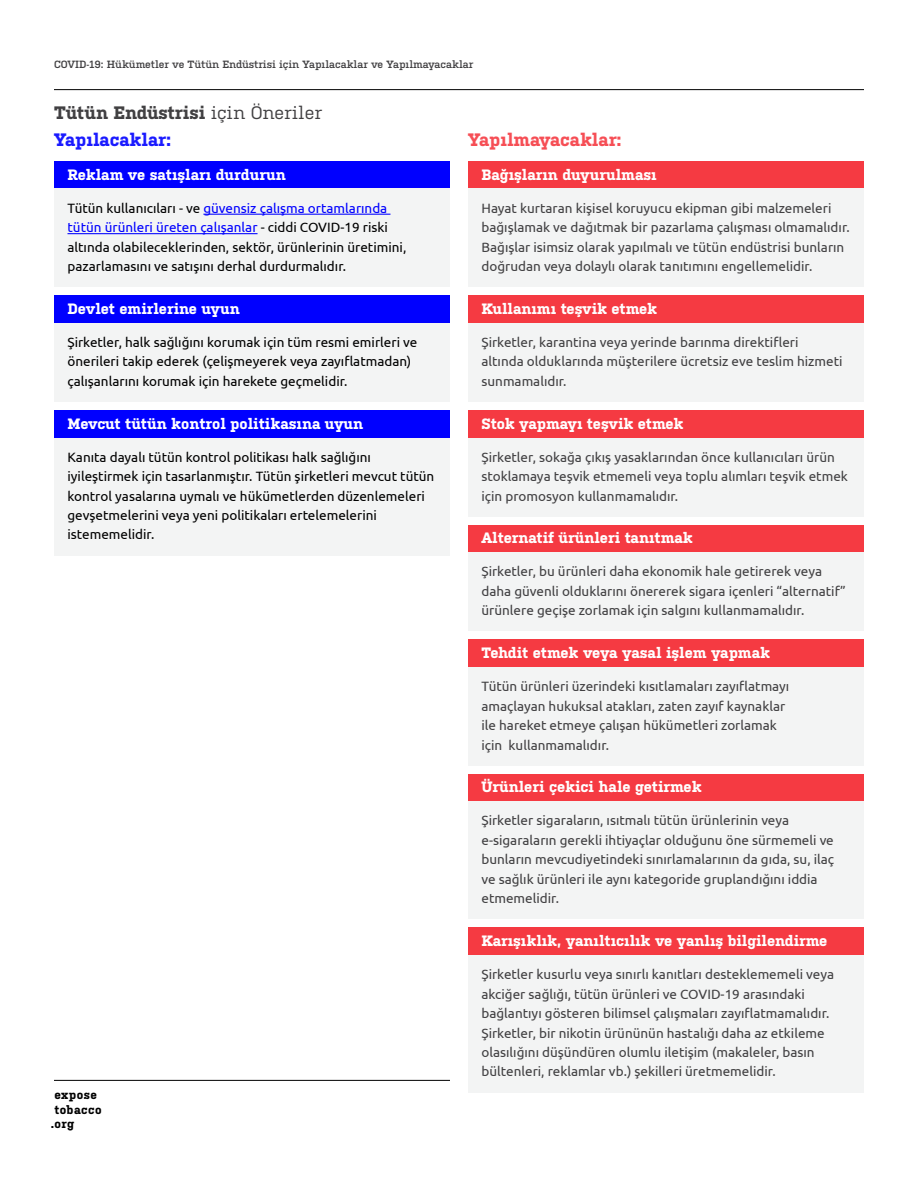
<style>
.page{position:relative;width:918px;height:1188px;background:#fff}
.page>*{position:absolute;margin:0;border:0;box-sizing:border-box;transform-origin:0 0}
.t1{font:700 18px/26.8px "Kulturista";color:#414042}
.t2{font:700 18px "Kulturista";color:#f64e55}
.t3{font:700 15px "Kulturista";color:#fff}
.t4{font:13.5px/19.5px "Ubuntu";color:#414042}
.t5{font:13.5px/19.5px "Ubuntu";color:#000}
.t6{font:700 12px "Kulturista";letter-spacing:.04em;color:#000}
.t7{font:600 10.5px "Kulturista";color:#414042}
.s1{font-weight:400}
.s2{color:#1a1aff}
.s3{color:#00f}
</style>
<div class="page">
<hr style="left:54px;top:1080px;width:396px;height:1px;background:#000">
<hr style="left:54px;top:89px;width:810px;height:1px;background:#000">
<div style="left:54px;top:161px;width:396px;height:28px;background:#00f"></div>
<div style="left:54px;top:189px;width:396px;height:98px;background:#f3f4f4"></div>
<hr style="left:203px;top:214px;width:187px;height:1px;background:#00f">
<hr style="left:68px;top:233px;width:190px;height:1px;background:#00f">
<div style="left:54px;top:295px;width:396px;height:29px;background:#00f"></div>
<div style="left:54px;top:323px;width:396px;height:79px;background:#f3f4f4"></div>
<div style="left:54px;top:410px;width:396px;height:28px;background:#00f"></div>
<div style="left:54px;top:438px;width:396px;height:118px;background:#f3f4f4"></div>
<div style="left:468px;top:161px;width:396px;height:28px;background:#f53a42"></div>
<div style="left:468px;top:189px;width:396px;height:98px;background:#f3f4f4"></div>
<div style="left:468px;top:295px;width:396px;height:29px;background:#f53a42"></div>
<div style="left:468px;top:323px;width:396px;height:79px;background:#f3f4f4"></div>
<div style="left:468px;top:410px;width:396px;height:28px;background:#f53a42"></div>
<div style="left:468px;top:438px;width:396px;height:79px;background:#f3f4f4"></div>
<div style="left:468px;top:525px;width:396px;height:28px;background:#f53a42"></div>
<div style="left:468px;top:552px;width:396px;height:79px;background:#f3f4f4"></div>
<div style="left:468px;top:640px;width:396px;height:28px;background:#f53a42"></div>
<div style="left:468px;top:667px;width:396px;height:99px;background:#f3f4f4"></div>
<div style="left:468px;top:774px;width:396px;height:28px;background:#f53a42"></div>
<div style="left:468px;top:801px;width:396px;height:118px;background:#f3f4f4"></div>
<div style="left:468px;top:928px;width:396px;height:28px;background:#f53a42"></div>
<div style="left:468px;top:955px;width:396px;height:138px;background:#f3f4f4"></div>
<p class="t7" style="left:54px;top:58px;width:421px">COVID-19: Hükümetler ve Tütün Endüstrisi için Yapılacaklar ve Yapılmayacaklar</p>
<h1 class="t1" style="left:54px;top:99px;width:270px">Tütün Endüstrisi <span class="s1">için Öneriler<br></span><span class="s2">Yapılacaklar:</span></h1>
<p class="t3" style="left:68px;top:166px;width:220px">Reklam ve satışları durdurun</p>
<p class="t5" style="left:68px;top:198px;width:340px">Tütün kullanıcıları - ve <span class="s3">güvensiz çalışma ortamlarında tütün ürünleri üreten çalışanlar</span> - ciddi COVID-19 riski altında olabileceklerinden, sektör, ürünlerinin üretimini, pazarlamasını ve satışını derhal durdurmalıdır.</p>
<p class="t3" style="left:68px;top:300px;width:174px">Devlet emirlerine uyun</p>
<p class="t5" style="left:68px;top:332px;width:351px">Şirketler, halk sağlığını korumak için tüm resmi emirleri ve önerileri takip ederek (çelişmeyerek veya zayıflatmadan) çalışanlarını korumak için harekete geçmelidir.</p>
<p class="t3" style="left:68px;top:415px;width:297px">Mevcut tütün kontrol politikasına uyun</p>
<p class="t5" style="left:68px;top:447px;width:368px">Kanıta dayalı tütün kontrol politikası halk sağlığını iyileştirmek için tasarlanmıştır. Tütün şirketleri mevcut tütün kontrol yasalarına uymalı ve hükümetlerden düzenlemeleri gevşetmelerini veya yeni politikaları ertelemelerini istememelidir.</p>
<p class="t6" style="left:55px;top:1088px;width:44px">expose</p>
<p class="t6" style="left:55px;top:1103px;width:49px">tobacco</p>
<p class="t6" style="left:51px;top:1116px;width:25px">.org</p>
<h1 class="t2" style="left:468px;top:129px;width:155px">Yapılmayacaklar:</h1>
<p class="t3" style="left:482px;top:166px;width:177px">Bağışların duyurulması</p>
<p class="t4" style="left:482px;top:198px;width:370px">Hayat kurtaran kişisel koruyucu ekipman gibi malzemeleri bağışlamak ve dağıtmak bir pazarlama çalışması olmamalıdır.<br>Bağışlar isimsiz olarak yapılmalı ve tütün endüstrisi bunların doğrudan veya dolaylı olarak tanıtımını engellemelidir.</p>
<p class="t3" style="left:482px;top:300px;width:177px">Kullanımı teşvik etmek</p>
<p class="t4" style="left:482px;top:332px;width:363px">Şirketler, karantina veya yerinde barınma direktifleri altında olduklarında müşterilere ücretsiz eve teslim hizmeti sunmamalıdır.</p>
<p class="t3" style="left:482px;top:415px;width:204px">Stok yapmayı teşvik etmek</p>
<p class="t4" style="left:482px;top:447px;width:368px">Şirketler, sokağa çıkış yasaklarından önce kullanıcıları ürün stoklamaya teşvik etmemeli veya toplu alımları teşvik etmek için promosyon kullanmamalıdır.</p>
<p class="t3" style="left:482px;top:529px;width:213px">Alternatif ürünleri tanıtmak</p>
<p class="t4" style="left:482px;top:561px;width:366px">Şirketler, bu ürünleri daha ekonomik hale getirerek veya daha güvenli olduklarını önererek sigara içenleri “alternatif” ürünlere geçişe zorlamak için salgını kullanmamalıdır.</p>
<p class="t3" style="left:482px;top:644px;width:290px">Tehdit etmek veya yasal işlem yapmak</p>
<p class="t4" style="left:482px;top:676px;width:309px">Tütün ürünleri üzerindeki kısıtlamaları zayıflatmayı amaçlayan hukuksal atakları, zaten zayıf kaynaklar ile hareket etmeye çalışan hükümetleri zorlamak için kullanmamalıdır.</p>
<p class="t3" style="left:482px;top:778px;width:222px">Ürünleri çekici hale getirmek</p>
<p class="t4" style="left:482px;top:810px;width:354px">Şirketler sigaraların, ısıtmalı tütün ürünlerinin veya e-sigaraların gerekli ihtiyaçlar olduğunu öne sürmemeli ve bunların mevcudiyetindeki sınırlamalarının da gıda, su, ilaç ve sağlık ürünleri ile aynı kategoride gruplandığını iddia etmemelidir.</p>
<p class="t3" style="left:482px;top:932px;width:347px">Karışıklık, yanıltıcılık ve yanlış bilgilendirme</p>
<p class="t4" style="left:482px;top:964px;width:354px">Şirketler kusurlu veya sınırlı kanıtları desteklememeli veya akciğer sağlığı, tütün ürünleri ve COVID-19 arasındaki bağlantıyı gösteren bilimsel çalışmaları zayıflatmamalıdır.<br>Şirketler, bir nikotin ürününün hastalığı daha az etkileme olasılığını düşündüren olumlu iletişim (makaleler, basın bültenleri, reklamlar vb.) şekilleri üretmemelidir.</p>
</div>
